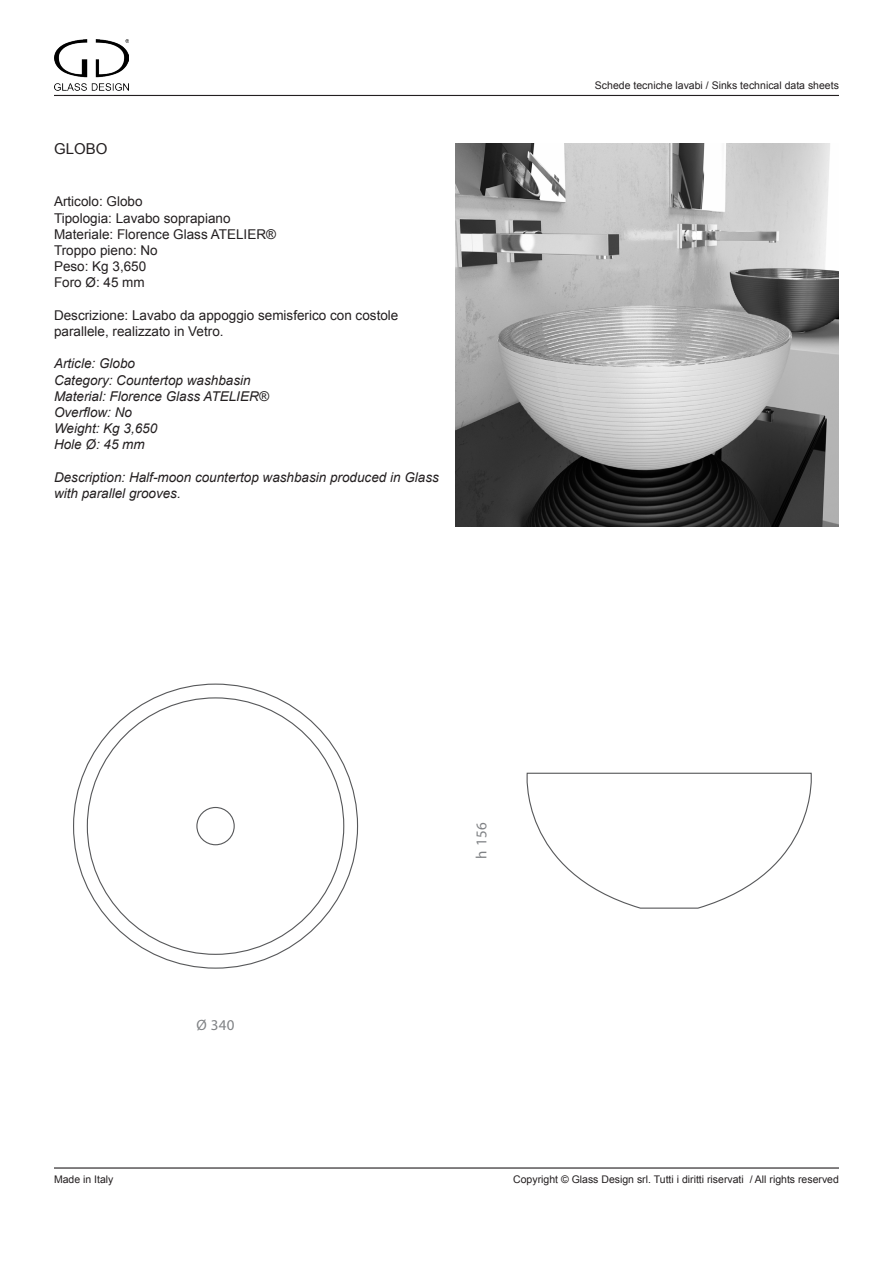
<style>
.page{position:relative;width:893px;height:1263px;background:#fff}
.page>*{position:absolute;margin:0;border:0;box-sizing:border-box;transform-origin:0 0}
.t1{font:15px "Myriad Pro";letter-spacing:.025em;color:#808285}
.t2{font:15px "Arial";color:#231f20}
.t3{font:13.5px/16.2px "Arial";color:#231f20}
.t4{font:italic 13.5px/16.2px "Arial";color:#231f20}
.t5{font:10.5px "Arial";color:#231f20}
</style>
<div class="page">
<img style="left:54px;top:39px;width:75px;height:52px">
<hr style="left:54px;top:95px;width:785px;height:1px;background:#231f20">
<hr style="left:54px;top:1167px;width:785px;height:1px;background:#231f20">
<img style="left:455px;top:143px;width:384px;height:383px">
<div style="left:196px;top:807px;width:39px;height:38px;border:1px solid #57585a;border-radius:50%"></div>
<svg style="left:526px;top:772px;width:286px;height:137px"></svg>
<p class="t2" style="left:54px;top:139px;width:55px">GLOBO</p>
<p class="t3" style="left:54px;top:194px;width:90px">Articolo: Globo</p>
<p class="t3" style="left:54px;top:210px;width:178px">Tipologia: Lavabo soprapiano</p>
<p class="t3" style="left:54px;top:226px;width:224px">Materiale: Florence Glass ATELIER®</p>
<p class="t3" style="left:54px;top:242px;width:105px">Troppo pieno: No</p>
<p class="t3" style="left:54px;top:259px;width:94px">Peso: Kg 3,650</p>
<p class="t3" style="left:54px;top:275px;width:92px">Foro Ø: 45 mm</p>
<p class="t3" style="left:54px;top:307px;width:346px">Descrizione: Lavabo da appoggio semisferico con costole parallele, realizzato in Vetro.</p>
<p class="t4" style="left:54px;top:356px;width:83px">Article: Globo</p>
<p class="t4" style="left:54px;top:372px;width:198px">Category: Countertop washbasin</p>
<p class="t4" style="left:54px;top:388px;width:216px">Material: Florence Glass ATELIER®</p>
<p class="t4" style="left:54px;top:404px;width:80px">Overflow: No</p>
<p class="t4" style="left:54px;top:421px;width:105px">Weight: Kg 3,650</p>
<p class="t4" style="left:54px;top:437px;width:92px">Hole Ø: 45 mm</p>
<p class="t4" style="left:54px;top:469px;width:386px">Description: Half-moon countertop washbasin produced in Glass with parallel grooves.</p>
<p class="t5" style="left:595px;top:79px;width:245px">Schede tecniche lavabi / Sinks technical data sheets</p>
<p class="t1" style="left:196px;top:1016px;width:40px">Ø 340</p>
<p class="t1" style="left:472px;top:859px;width:38px;rotate:-90deg">h 156</p>
<p class="t5" style="left:54px;top:1173px;width:61px">Made in Italy</p>
<p class="t5" style="left:513px;top:1173px;width:327px">Copyright © Glass Design srl. Tutti i diritti riservati / All rights reserved</p>
</div>
